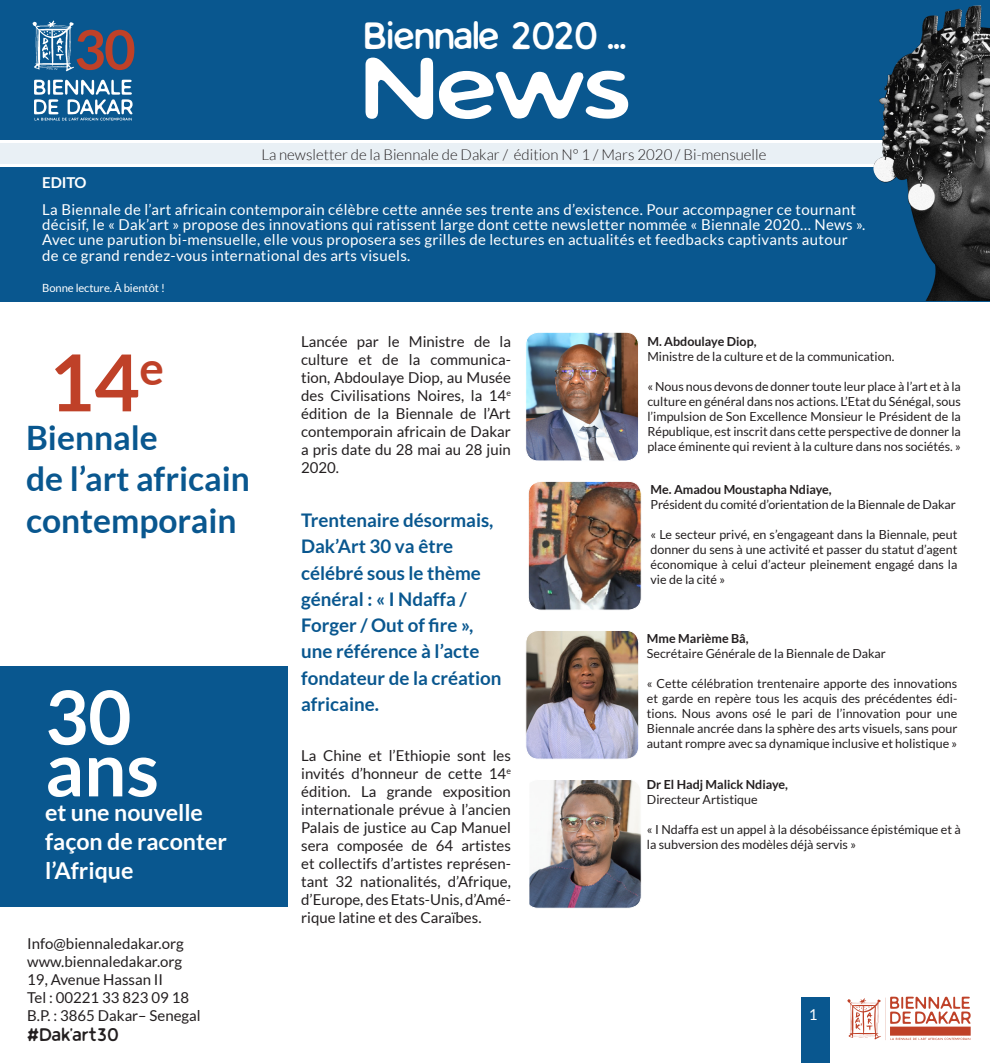
<style>
.page{position:relative;width:990px;height:1063px;background:#fff}
.page>*{position:absolute;margin:0;border:0;box-sizing:border-box;transform-origin:0 0}
.t1{font:700 78.5px "Lato";color:#bf4128}
.t2{font:700 74.5px "Lato";color:#fff}
.t3{font:72.25px "Warlow Sans";color:#fff;scale:1.26 1}
.t4{font:700 33.62px "Lato";color:#09578f}
.t5{font:31.25px "Warlow Sans";letter-spacing:-.04em;color:#fff}
.t6{font:700 23.25px "Lato";color:#fff}
.t7{font:700 18.75px/26.2px "Lato";color:#09578f}
.t8{font:15px/18px "Lato";color:#231f20;text-align:justify}
.t9{font:15px "Lato";letter-spacing:.02em;color:#fff}
.t10{font:300 15px "Lato";color:#231f20}
.t11{font:15px "Warlow Sans";color:#231f20}
.t12{font:700 15px "Lato";letter-spacing:-.01em;color:#fff}
.t13{font:12.5px/15px "Lato";color:#231f20;text-align:justify}
.t14{font:700 12.5px "Lato";color:#231f20}
.t15{font:11.25px "Lato";letter-spacing:-.01em;color:#fff}
</style>
<div class="page">
<div style="left:158px;top:0;width:832px;height:139px;background:#09578f"></div>
<div style="left:0;top:168px;width:990px;height:134px;background:#09578f"></div>
<div style="left:0;top:143px;width:990px;height:20px;background:#e9f0f5"></div>
<div style="left:0;top:0;width:156px;height:139px;background:#09578f"></div>
<img style="left:866px;top:5px;width:124px;height:296px">
<div style="left:0;top:666px;width:288px;height:241px;background:#09578f"></div>
<svg style="left:847px;top:997px;width:124px;height:43px"></svg>
<div style="left:802px;top:997px;width:28px;height:66px;background:#09578f"></div>
<img style="left:527px;top:334px;width:110px;height:126px">
<div style="left:525px;top:332px;width:114px;height:130px;border:1px solid #fff;border-radius:13px"></div>
<svg style="left:33px;top:21px;width:101px;height:50px"></svg>
<svg style="left:34px;top:80px;width:99px;height:41px"></svg>
<img style="left:529px;top:781px;width:111px;height:126px">
<div style="left:525px;top:779px;width:117px;height:130px;border:1px solid #fff;border-radius:13px"></div>
<img style="left:530px;top:483px;width:110px;height:126px">
<div style="left:528px;top:481px;width:114px;height:130px;border:1px solid #fff;border-radius:13px"></div>
<img style="left:527px;top:632px;width:110px;height:126px">
<div style="left:525px;top:630px;width:114px;height:130px;border:1px solid #fff;border-radius:13px"></div>
<p class="t5" style="left:363px;top:18px;width:265px">Biennale 2020 ...</p>
<p class="t3" style="left:358px;top:49px;width:218px">News</p>
<p class="t10" style="left:261px;top:147px;width:507px">La newsletter de la Biennale de Dakar / édition N° 1 / Mars 2020 / Bi-mensuelle</p>
<p class="t12" style="left:42px;top:174px;width:46px">EDITO</p>
<p class="t9" style="left:42px;top:201px;width:815px">La Biennale de l’art africain contemporain célèbre cette année ses trente ans d’existence. Pour accompagner ce tournant</p>
<p class="t9" style="left:42px;top:216px;width:825px">décisif, le « Dak’art » propose des innovations qui ratissent large dont cette newsletter nommée « Biennale 2020… News ».</p>
<p class="t9" style="left:42px;top:232px;width:807px">Avec une parution bi-mensuelle, elle vous proposera ses grilles de lectures en actualités et feedbacks captivants autour</p>
<p class="t9" style="left:42px;top:247px;width:370px">de ce grand rendez-vous international des arts visuels.</p>
<p class="t15" style="left:42px;top:281px;width:124px">Bonne lecture. À bientôt !</p>
<p class="t1" style="left:49px;top:338px;width:117px">14<sup>e</sup></p>
<p class="t4" style="left:26px;top:418px;width:133px">Biennale</p>
<p class="t4" style="left:26px;top:460px;width:225px">de l’art africain</p>
<p class="t4" style="left:26px;top:502px;width:212px">contemporain</p>
<p class="t2" style="left:45px;top:675px;width:88px">30</p>
<p class="t2" style="left:45px;top:727px;width:115px">ans</p>
<p class="t6" style="left:45px;top:799px;width:159px">et une nouvelle</p>
<p class="t6" style="left:45px;top:828px;width:183px">façon de raconter</p>
<p class="t6" style="left:45px;top:857px;width:90px">l’Afrique</p>
<p class="t8" style="left:27px;top:934px;width:158px">Info@biennaledakar.org</p>
<p class="t8" style="left:27px;top:952px;width:156px">www.biennaledakar.org</p>
<p class="t8" style="left:27px;top:970px;width:137px">19, Avenue Hassan II</p>
<p class="t8" style="left:27px;top:988px;width:163px">Tel : 00221 33 823 09 18</p>
<p class="t8" style="left:27px;top:1006px;width:175px">B.P. : 3865 Dakar– Senegal</p>
<p class="t11" style="left:27px;top:1026px;width:93px">#Dak'art30</p>
<p class="t8" style="left:301px;top:332px;width:211px">Lancée par le Ministre de la culture et de la communica&shy;tion, Abdoulaye Diop, au Musée des Civilisations Noires, la 14<sup>e </sup>édition de la Biennale de l’Art contemporain africain de Dakar a pris date du 28 mai au 28 juin 2020.</p>
<p class="t7" style="left:301px;top:507px;width:194px">Trentenaire désormais,<br>Dak’Art 30 va être</p>
<p class="t7" style="left:301px;top:559px;width:202px">célébré sous le thème général : « I Ndaffa /<br>Forger / Out of fire », une référence à l’acte fondateur de la création africaine.</p>
<p class="t8" style="left:301px;top:746px;width:211px">La Chine et l’Ethiopie sont les invités d’honneur de cette 14<sup>e </sup>édition. La grande exposition internationale prévue à l’ancien Palais de justice au Cap Manuel sera composée de 64 artistes et collectifs d’artistes représen&shy;tant 32 nationalités, d’Afrique, d’Europe, des Etats-Unis, d’Amé&shy;rique latine et des Caraïbes.</p>
<p class="t14" style="left:647px;top:335px;width:111px">M. Abdoulaye Diop,</p>
<p class="t13" style="left:647px;top:349px;width:248px">Ministre de la culture et de la communication.</p>
<p class="t13" style="left:647px;top:379px;width:315px">« Nous nous devons de donner toute leur place à l’art et à la culture en général dans nos actions. L’Etat du Sénégal, sous l’impulsion de Son Excellence Monsieur le Président de la République, est inscrit dans cette perspective de donner la place éminente qui revient à la culture dans nos sociétés. »</p>
<p class="t14" style="left:650px;top:482px;width:183px">Me. Amadou Moustapha Ndiaye,</p>
<p class="t13" style="left:650px;top:497px;width:307px">Président du comité d’orientation de la Biennale de Dakar</p>
<p class="t13" style="left:650px;top:527px;width:308px">« Le secteur privé, en s’engageant dans la Biennale, peut donner du sens à une activité et passer du statut d’agent économique à celui d’acteur pleinement engagé dans la vie de la cité »</p>
<p class="t14" style="left:647px;top:631px;width:103px">Mme Marième Bâ,</p>
<p class="t13" style="left:647px;top:646px;width:241px">Secrétaire Générale de la Biennale de Dakar</p>
<p class="t13" style="left:647px;top:676px;width:312px">« Cette célébration trentenaire apporte des innovations et garde en repère tous les acquis des précédentes édi&shy;tions. Nous avons osé le pari de l’innovation pour une Biennale ancrée dans la sphère des arts visuels, sans pour autant rompre avec sa dynamique inclusive et holistique »</p>
<p class="t14" style="left:647px;top:777px;width:143px">Dr El Hadj Malick Ndiaye,</p>
<p class="t13" style="left:647px;top:792px;width:112px">Directeur Artistique</p>
<p class="t13" style="left:647px;top:822px;width:315px">« I Ndaffa est un appel à la désobéissance épistémique et à la subversion des modèles déjà servis »</p>
<p class="t9" style="left:809px;top:1006px;width:10px">1</p>
</div>
